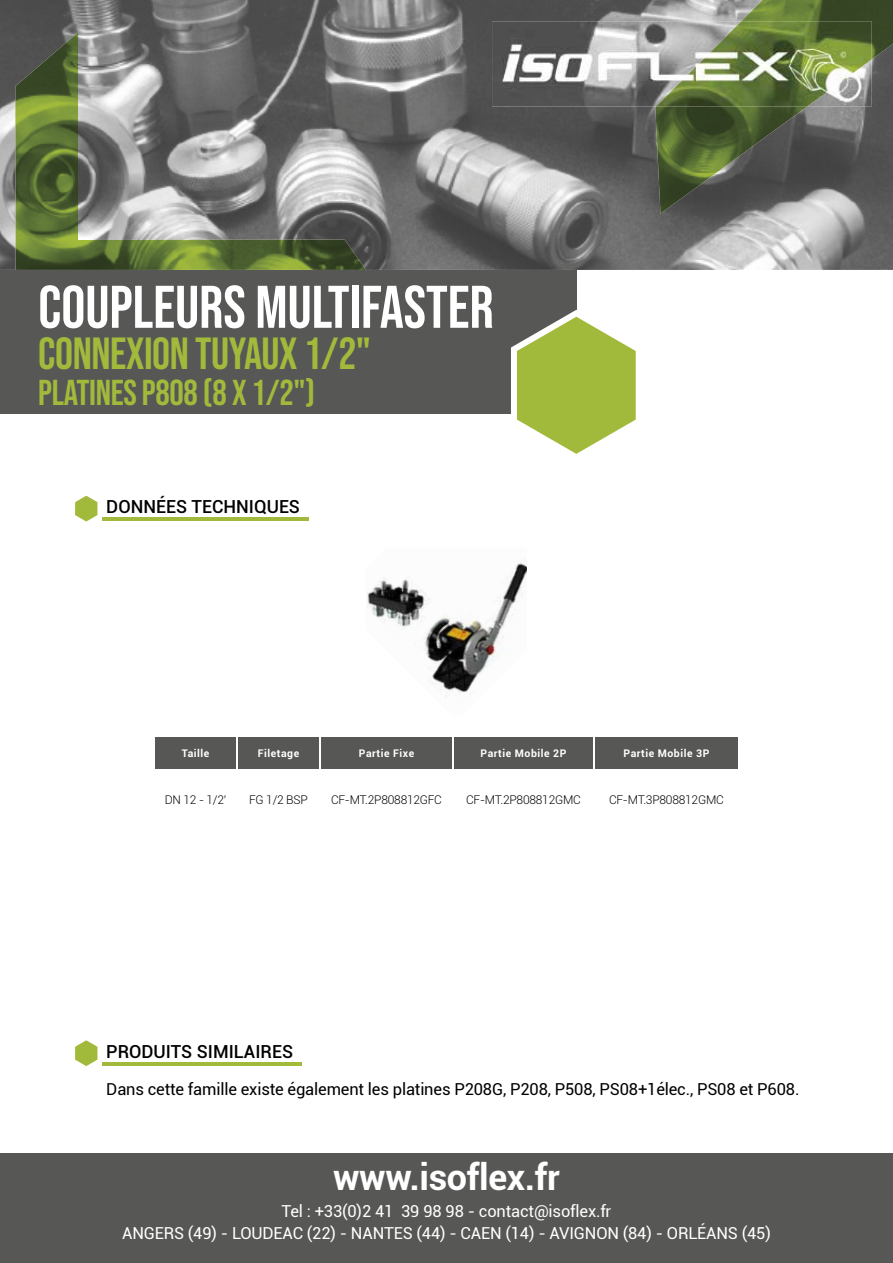
<style>
.page{position:relative;width:893px;height:1263px;background:#fff}
.page>*{position:absolute;margin:0;border:0;box-sizing:border-box;transform-origin:0 0}
.t1{font:60px "Bebas Neue";color:#fff}
.t2{font:45px "Bebas Neue";letter-spacing:-.01em;color:#a2ba3b}
.t3{font:36px "Bebas Neue";letter-spacing:-.01em;color:#a2ba3b}
.t4{font:700 36px "Roboto";letter-spacing:-.01em;color:#fff}
.t5{font:500 18px "Roboto";color:#000}
.t6{font:16.5px/22px "Roboto";letter-spacing:-.01em;color:#fff;text-align:center}
.t7{font:16.5px "Roboto";letter-spacing:-.01em;color:#000}
.t8{font:300 12px "Roboto";letter-spacing:-.02em;color:#000}
.t9{font:700 10.5px "Roboto";letter-spacing:.05em;color:#fff}
</style>
<div class="page">
<img style="left:0;top:0;width:893px;height:270px">
<img style="left:15px;top:32px;width:351px;height:238px">
<div style="left:0;top:270px;width:576px;height:143px;background:#575756"></div>
<svg style="left:511px;top:310px;width:125px;height:144px"></svg>
<img style="left:655px;top:0;width:238px;height:214px">
<img style="left:492px;top:21px;width:164px;height:85px">
<img style="left:656px;top:21px;width:216px;height:85px">
<div style="left:0;top:1153px;width:893px;height:110px;background:#575756"></div>
<svg style="left:75px;top:495px;width:28px;height:27px"></svg>
<hr style="left:102px;top:517px;width:206px;height:3px;background:#a2ba3b">
<svg style="left:75px;top:1040px;width:28px;height:26px"></svg>
<hr style="left:102px;top:1062px;width:200px;height:3px;background:#a2ba3b">
<div style="left:155px;top:737px;width:583px;height:32px;background:#575756"></div>
<hr style="left:236px;top:737px;width:2px;height:32px;background:#fff">
<hr style="left:319px;top:737px;width:2px;height:32px;background:#fff">
<hr style="left:452px;top:737px;width:2px;height:32px;background:#fff">
<hr style="left:593px;top:737px;width:2px;height:32px;background:#fff">
<img style="left:367px;top:560px;width:160px;height:137px">
<h1 class="t1" style="left:38px;top:273px;width:457px">COUPLEURS MULTIFASTER</h1>
<h2 class="t2" style="left:38px;top:328px;width:334px">CONNEXION TUYAUX 1/2"</h2>
<h3 class="t3" style="left:38px;top:372px;width:278px">PLATINES P808 (8 X 1/2")</h3>
<p class="t5" style="left:106px;top:494px;width:195px">DONNÉES TECHNIQUES</p>
<p class="t9" style="left:182px;top:746px;width:29px">Taille</p>
<p class="t9" style="left:258px;top:746px;width:43px">Filetage</p>
<p class="t9" style="left:359px;top:746px;width:57px">Partie Fixe</p>
<p class="t9" style="left:481px;top:746px;width:87px">Partie Mobile 2P</p>
<p class="t9" style="left:623px;top:746px;width:87px">Partie Mobile 3P</p>
<p class="t8" style="left:165px;top:792px;width:63px">DN 12 - 1/2'</p>
<p class="t8" style="left:249px;top:792px;width:60px">FG 1/2 BSP</p>
<p class="t8" style="left:331px;top:792px;width:112px">CF-MT.2P808812GFC</p>
<p class="t8" style="left:466px;top:792px;width:116px">CF-MT.2P808812GMC</p>
<p class="t8" style="left:609px;top:792px;width:116px">CF-MT.3P808812GMC</p>
<p class="t5" style="left:106px;top:1039px;width:188px">PRODUITS SIMILAIRES</p>
<p class="t7" style="left:106px;top:1077px;width:695px">Dans cette famille existe également les platines P208G, P208, P508, PS08+1élec., PS08 et P608.</p>
<h3 class="t4" style="left:333px;top:1152px;width:228px">www.isoflex.fr</h3>
<p class="t6" style="left:122px;top:1199px;width:650px">Tel : +33(0)2 41 39 98 98 - contact@isoflex.fr<br>ANGERS (49) - LOUDEAC (22) - NANTES (44) - CAEN (14) - AVIGNON (84) - ORLÉANS (45)</p>
</div>
